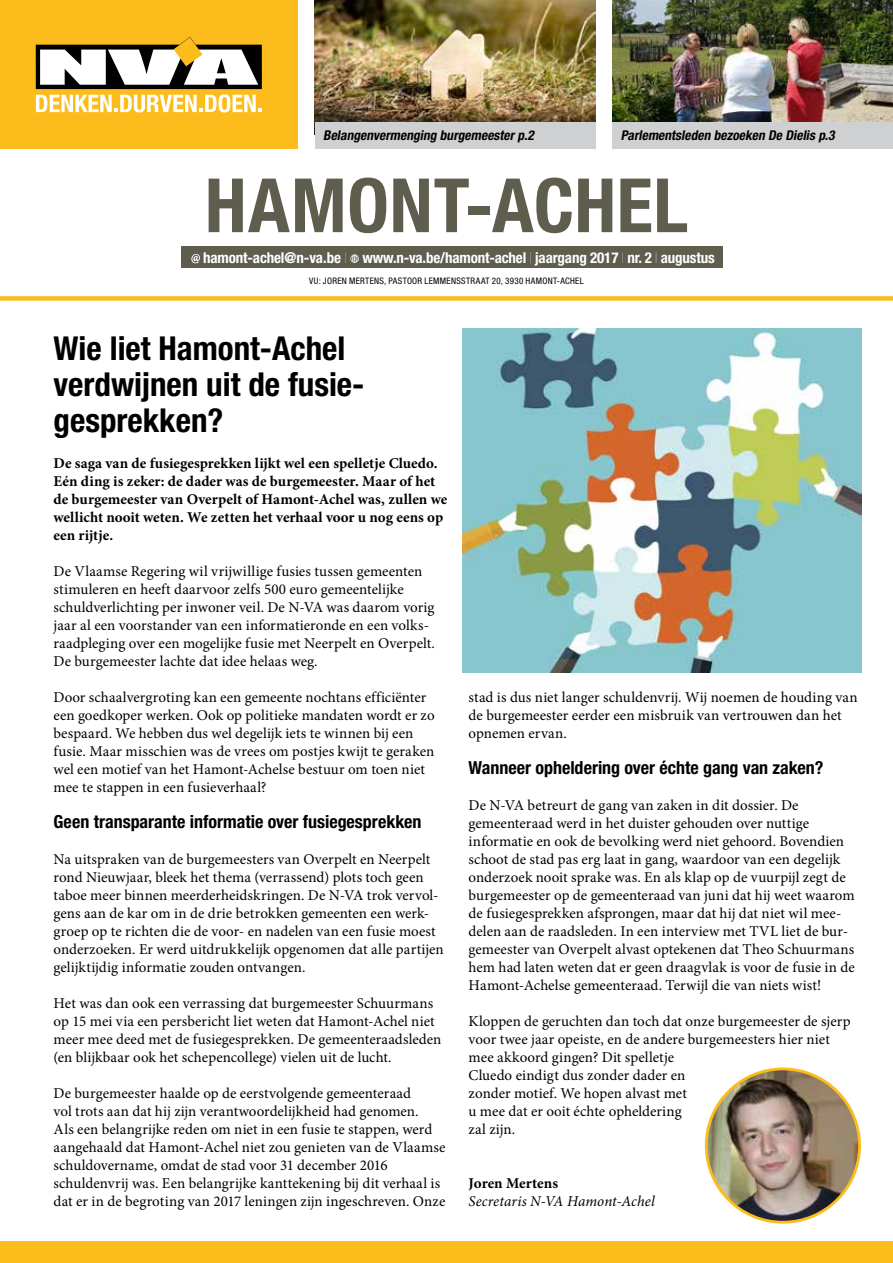
<style>
.page{position:relative;width:893px;height:1263px;background:#fff}
.page>*{position:absolute;margin:0;border:0;box-sizing:border-box;transform-origin:0 0}
.t1{font:700 condensed 75px "Helvetica Neue LT Std";letter-spacing:.01em;color:#5e5d4e}
.t2{font:700 condensed 33px/36px "Helvetica Neue LT Std";color:#000}
.t3{font:700 condensed 18px "Helvetica Neue LT Std";color:#000}
.t4{font:15px/18px "Minion Pro";color:#000}
.t5{font:700 15px/18px "Minion Pro";color:#000}
.t6{font:700 condensed 15px "Helvetica Neue LT Std";letter-spacing:-.01em;color:#fff}
.t7{font:italic 15px "Minion Pro";letter-spacing:.005em;color:#000}
.t8{font:italic 700 condensed 13.5px "Helvetica Neue LT Std";color:#000}
.t9{font:condensed 9px "Helvetica Neue LT Std";letter-spacing:.035em;color:#000}
.s1{font-weight:200}
</style>
<div class="page">
<div style="left:0;top:0;width:298px;height:149px;background:#fcbd1c"></div>
<svg style="left:36px;top:37px;width:226px;height:75px"></svg>
<div style="left:0;top:1242px;width:893px;height:21px;background:#fcbd1c"></div>
<div style="left:0;top:296px;width:893px;height:5px;background:#fcbd1c"></div>
<div style="left:181px;top:247px;width:542px;height:21px;background:#5e5d4e"></div>
<svg style="left:191px;top:254px;width:9px;height:9px"></svg>
<svg style="left:350px;top:254px;width:9px;height:9px"></svg>
<img style="left:462px;top:329px;width:400px;height:344px">
<img style="left:706px;top:1069px;width:153px;height:153px;border-radius:77px">
<div style="left:705px;top:1067px;width:156px;height:157px;border:3px solid #fcbd1c;border-radius:50%"></div>
<img style="left:315px;top:0;width:280px;height:122px">
<img style="left:612px;top:0;width:281px;height:122px">
<div style="left:315px;top:122px;width:280px;height:27px;background:#cfd0d2"></div>
<div style="left:612px;top:122px;width:281px;height:27px;background:#cfd0d2"></div>
<p class="t8" style="left:323px;top:127px;width:215px">Belangenvermenging burgemeesterp.2</p>
<p class="t8" style="left:621px;top:127px;width:218px">Parlementsleden bezoeken De Dielis p.3</p>
<h1 class="t1" style="left:205px;top:160px;width:485px">HAMONT-ACHEL</h1>
<p class="t6" style="left:203px;top:248px;width:513px">hamont-achel@n-va.be <span class="s1">I</span> www.n-va.be/hamont-achel <span class="s1">I</span> jaargang 2017 <span class="s1">I</span> nr. 2 <span class="s1">I</span> augustus</p>
<p class="t9" style="left:309px;top:276px;width:276px">VU: JOREN MERTENS, PASTOOR LEMMENSSTRAAT 20, 3930 HAMONT-ACHEL</p>
<h2 class="t2" style="left:54px;top:330px;width:312px">Wie liet Hamont-Achel verdwijnen uit de fusie&shy;gesprekken?</h2>
<p class="t5" style="left:54px;top:454px;width:395px">De saga van de fusiegesprekken lijkt wel een spelletje Cluedo.<br>Eén ding is zeker: de dader was de burgemeester. Maar of het de burgemeester van Overpelt of Hamont-Achel was, zullen we wellicht nooit weten. We zetten het verhaal voor u nog eens op een rijtje.</p>
<p class="t4" style="left:54px;top:562px;width:383px">De Vlaamse Regering wil vrijwillige fusies tussen gemeenten stimuleren en heeft daarvoor zelfs 500 euro gemeentelijke schuldverlichting per inwoner veil. De N-VA was daarom vorig jaar al een voorstander van een informatieronde en een volks&shy;raadpleging over een mogelijke fusie met Neerpelt en Overpelt.<br>De burgemeester lachte dat idee helaas weg.</p>
<p class="t4" style="left:54px;top:688px;width:383px">Door schaalvergroting kan een gemeente nochtans efficiënter een goedkoper werken. Ook op politieke mandaten wordt er zo bespaard. We hebben dus wel degelijk iets te winnen bij een fusie. Maar misschien was de vrees om postjes kwijt te geraken wel een motief van het Hamont-Achelse bestuur om toen niet mee te stappen in een fusieverhaal?</p>
<p class="t3" style="left:54px;top:811px;width:369px">Geen transparante informatie over fusiegesprekken</p>
<p class="t4" style="left:54px;top:850px;width:392px">Na uitspraken van de burgemeesters van Overpelt en Neerpelt rond Nieuwjaar, bleek het thema (verrassend) plots toch geen taboe meer binnen meerderheidskringen. De N-VA trok vervol&shy;gens aan de kar om in de drie betrokken gemeenten een werk&shy;groep op te richten die de voor- en nadelen van een fusie moest onderzoeken. Er werd uitdrukkelijk opgenomen dat alle partijen gelijktijdig informatie zouden ontvangen.</p>
<p class="t4" style="left:54px;top:994px;width:389px">Het was dan ook een verrassing dat burgemeester Schuurmans op 15 mei via een persbericht liet weten dat Hamont-Achel niet meer mee deed met de fusiegesprekken. De gemeenteraadsleden (en blijkbaar ook het schepencollege) vielen uit de lucht.</p>
<p class="t4" style="left:54px;top:1084px;width:393px">De burgemeester haalde op de eerstvolgende gemeenteraad<br>vol trots aan dat hij zijn verantwoordelijkheid had genomen.<br>Als een belangrijke reden om niet in een fusie te stappen, werd aangehaald dat Hamont-Achel niet zou genieten van de Vlaamse schuldovername, omdat de stad voor 31 december 2016 schuldenvrij was. Een belangrijke kanttekening bij dit verhaal is dat er in de begroting van 2017 leningen zijn ingeschreven. Onze</p>
<p class="t4" style="left:469px;top:688px;width:391px">stad is dus niet langer schuldenvrij. Wij noemen de houding van de burgemeester eerder een misbruik van vertrouwen dan het opnemen ervan.</p>
<p class="t3" style="left:469px;top:757px;width:356px">Wanneer opheldering over échte gang van zaken?</p>
<p class="t4" style="left:469px;top:796px;width:388px">De N-VA betreurt de gang van zaken in dit dossier. De gemeenteraad werd in het duister gehouden over nuttige informatie en ook de bevolking werd niet gehoord. Bovendien schoot de stad pas erg laat in gang, waardoor van een degelijk onderzoek nooit sprake was. En als klap op de vuurpijl zegt de burgemeester op de gemeenteraad van juni dat hij weet waarom de fusiegesprekken afsprongen, maar dat hij dat niet wil mee&shy;delen aan de raadsleden. In een interview met TVL liet de bur&shy;gemeester van Overpelt alvast optekenen dat Theo Schuurmans hem had laten weten dat er geen draagvlak is voor de fusie in de Hamont-Achelse gemeenteraad. Terwijl die van niets wist!</p>
<p class="t4" style="left:469px;top:1012px;width:383px">Kloppen de geruchten dan toch dat onze burgemeester de sjerp voor twee jaar opeiste, en de andere burgemeesters hier niet mee akkoord gingen? Dit spelletje<br>Cluedo eindigt dus zonder dader en<br>zonder motief. We hopen alvast met<br>u mee dat er ooit échte opheldering<br>zal zijn.</p>
<p class="t5" style="left:469px;top:1174px;width:91px">Joren Mertens</p>
<p class="t7" style="left:469px;top:1191px;width:188px">Secretaris N-VA Hamont-Achel</p>
</div>
